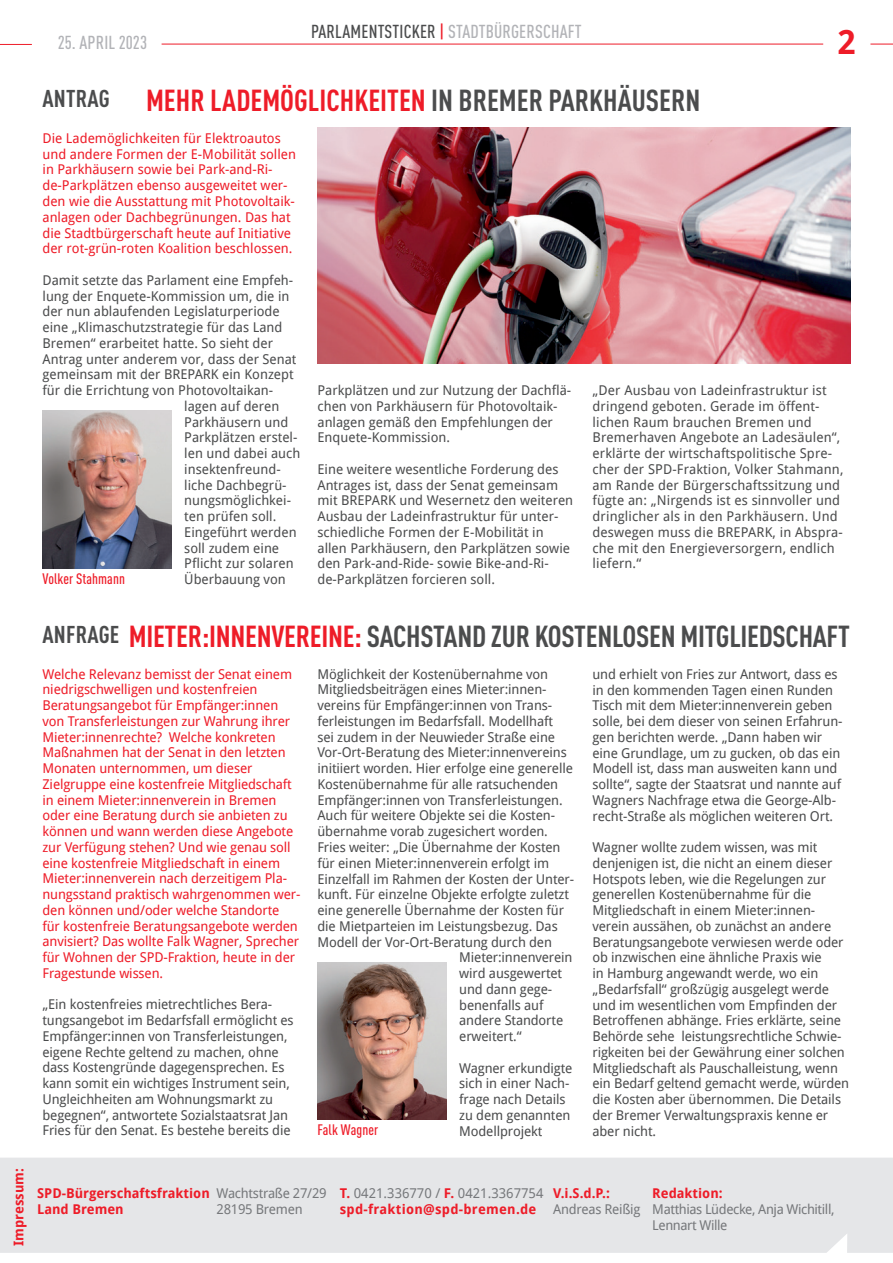
<style>
.page{position:relative;width:893px;height:1263px;background:#fff}
.page>*{position:absolute;margin:0;border:0;box-sizing:border-box;transform-origin:0 0}
.t1{font:700 33px "Droid Sans Pro";color:#ee1c28}
.t2{font:700 condensed 30px "DINOT";letter-spacing:-.01em;color:#4b4c4d}
.t3{font:700 condensed 30px "DINOT";color:#ee1c28}
.t4{font:500 condensed 18.6px "DINOT";letter-spacing:.01em;color:#b2b3b7}
.t5{font:500 condensed 15px "DINOT";letter-spacing:.005em;color:#ee1c28}
.t6{font:13.5px/15.8px "Droid Sans Pro";letter-spacing:-.01em;color:#4b4c4d}
.t7{font:13.5px/15.8px "Droid Sans Pro";letter-spacing:-.01em;color:#ee1c28}
.t8{font:13.5px/15.8px "Droid Sans Pro";letter-spacing:.01em;color:#4b4c4d}
.t9{font:13.5px/15.8px "Droid Sans Pro";letter-spacing:-.03em;color:#76787b}
.t10{font:700 13.5px/15.8px "Droid Sans Pro";color:#ee1c28}
.t11{font:700 13.5px/15.8px "Droid Sans Pro";letter-spacing:.02em;color:#ee1c28}
.s1{color:#4b4c4d}
.s2{color:#ee1c28}
.s3{font-size:24px;color:#4b4c4d}
.s4{font-size:24px}
.s5{font-weight:400;color:#76787b}
</style>
<div class="page">
<hr style="left:162px;top:44px;width:661px;height:1px;background:#ee1c28">
<hr style="left:0;top:44px;width:32px;height:1px;background:#ee1c28">
<svg style="left:870px;top:44px;width:23px;height:1px"></svg>
<img style="left:43px;top:411px;width:129px;height:157px">
<img style="left:317px;top:127px;width:533px;height:236px">
<div style="left:0;top:1158px;width:893px;height:95px;background:#e5e6e8"></div>
<img style="left:318px;top:962px;width:128px;height:158px">
<h3 class="t4" style="left:311px;top:20px;width:272px"><span class="s1">PARLAMENTSTICKER</span> <span class="s2">|</span> STADTBÜRGERSCHAFT</h3>
<h3 class="t4" style="left:58px;top:31px;width:91px">25. APRIL 2023</h3>
<h1 class="t1" style="left:837px;top:19px;width:20px">2</h1>
<h2 class="t3" style="left:43px;top:83px;width:659px"><span class="s3">ANTRAG</span> MEHR LADEMÖGLICHKEITEN <span class="s1">IN BREMER PARKHÄUSERN</span></h2>
<p class="t7" style="left:43px;top:130px;width:255px">Die Lademöglichkeiten für Elektroautos und andere Formen der E-Mobilität sollen in Parkhäusern sowie bei Park-and-Ri&shy;de-Parkplätzen ebenso ausgeweitet wer&shy;den wie die Ausstattung mit Photovoltaik&shy;anlagen oder Dachbegrünungen. Das hat die Stadtbürgerschaft heute auf Initiative der rot-grün-roten Koalition beschlossen.</p>
<p class="t6" style="left:43px;top:272px;width:252px">Damit setzte das Parlament eine Empfeh-</p>
<p class="t6" style="left:43px;top:287px;width:248px">lung der Enquete-Kommission um, die in</p>
<p class="t6" style="left:43px;top:303px;width:239px">der nun ablaufenden Legislaturperiode</p>
<p class="t6" style="left:43px;top:319px;width:241px">eine „Klimaschutzstrategie für das Land</p>
<p class="t6" style="left:43px;top:335px;width:232px">Bremen“ erarbeitet hatte. So sieht der</p>
<p class="t6" style="left:43px;top:350px;width:255px">Antrag unter anderem vor, dass der Senat</p>
<p class="t6" style="left:43px;top:366px;width:253px">gemeinsam mit der BREPARK ein Konzept</p>
<p class="t6" style="left:43px;top:382px;width:232px">für die Errichtung von Photovoltaikan-</p>
<p class="t6" style="left:184px;top:398px;width:97px">lagen auf deren</p>
<p class="t6" style="left:184px;top:413px;width:106px">Parkhäusern und</p>
<p class="t6" style="left:184px;top:429px;width:115px">Parkplätzen erstel-</p>
<p class="t6" style="left:184px;top:445px;width:118px">len und dabei auch</p>
<p class="t6" style="left:184px;top:461px;width:98px">insektenfreund-</p>
<p class="t6" style="left:184px;top:476px;width:104px">liche Dachbegrü-</p>
<p class="t6" style="left:184px;top:492px;width:108px">nungsmöglichkei-</p>
<p class="t6" style="left:184px;top:508px;width:94px">ten prüfen soll.</p>
<p class="t6" style="left:184px;top:524px;width:114px">Eingeführt werden</p>
<p class="t6" style="left:184px;top:539px;width:96px">soll zudem eine</p>
<p class="t6" style="left:184px;top:555px;width:111px">Pflicht zur solaren</p>
<p class="t6" style="left:184px;top:571px;width:103px">Überbauung von</p>
<p class="t6" style="left:317px;top:382px;width:255px">Parkplätzen und zur Nutzung der Dachflä&shy;chen von Parkhäusern für Photovoltaik&shy;anlagen gemäß den Empfehlungen der Enquete-Kommission.</p>
<p class="t6" style="left:317px;top:461px;width:257px">Eine weitere wesentliche Forderung des Antrages ist, dass der Senat gemeinsam mit BREPARK und Wesernetz den weiteren Ausbau der Ladeinfrastruktur für unter&shy;schiedliche Formen der E-Mobilität in allen Parkhäusern, den Parkplätzen sowie den Park-and-Ride- sowie Bike-and-Ri&shy;de-Parkplätzen forcieren soll.</p>
<p class="t8" style="left:592px;top:382px;width:252px">„Der Ausbau von Ladeinfrastruktur ist dringend geboten. Gerade im öffent&shy;lichen Raum brauchen Bremen und Bremerhaven Angebote an Ladesäulen“, erklärte der wirtschaftspolitische Spre&shy;cher der SPD-Fraktion, Volker Stahmann, am Rande der Bürgerschaftssitzung und fügte an: „Nirgends ist es sinnvoller und dringlicher als in den Parkhäusern. Und deswegen muss die BREPARK, in Abspra&shy;che mit den Energieversorgern, endlich liefern.“</p>
<p class="t5" style="left:43px;top:570px;width:84px">Volker Stahmann</p>
<h2 class="t2" style="left:43px;top:618px;width:809px"><span class="s4">ANFRAGE</span> <span class="s2">MIETER:INNENVEREINE:</span> SACHSTAND ZUR KOSTENLOSEN MITGLIEDSCHAFT</h2>
<p class="t7" style="left:43px;top:665px;width:259px">Welche Relevanz bemisst der Senat einem niedrigschwelligen und kostenfreien Beratungsangebot für Empfänger:innen von Transferleistungen zur Wahrung ihrer Mieter:innenrechte? Welche konkreten Maßnahmen hat der Senat in den letzten Monaten unternommen, um dieser Zielgruppe eine kostenfreie Mitgliedschaft in einem Mieter:innenverein in Bremen oder eine Beratung durch sie anbieten zu können und wann werden diese Angebote zur Verfügung stehen? Und wie genau soll eine kostenfreie Mitgliedschaft in einem Mieter:innenverein nach derzeitigem Pla&shy;nungsstand praktisch wahrgenommen wer&shy;den können und/oder welche Standorte<br>für kostenfreie Beratungsangebote werden anvisiert? Das wollte Falk Wagner, Sprecher für Wohnen der SPD-Fraktion, heute in der Fragestunde wissen.</p>
<p class="t6" style="left:43px;top:996px;width:253px">„Ein kostenfreies mietrechtliches Bera&shy;tungsangebot im Bedarfsfall ermöglicht es Empfänger:innen von Transferleistungen, eigene Rechte geltend zu machen, ohne dass Kostengründe dagegensprechen. Es kann somit ein wichtiges Instrument sein, Ungleichheiten am Wohnungsmarkt zu begegnen“, antwortete Sozialstaatsrat Jan Fries für den Senat. Es bestehe bereits die</p>
<p class="t6" style="left:317px;top:665px;width:232px">Möglichkeit der Kostenübernahme von</p>
<p class="t6" style="left:317px;top:681px;width:231px">Mitgliedsbeiträgen eines Mieter:innen-</p>
<p class="t6" style="left:317px;top:697px;width:236px">vereins für Empfänger:innen von Trans-</p>
<p class="t6" style="left:317px;top:713px;width:237px">ferleistungen im Bedarfsfall. Modellhaft</p>
<p class="t6" style="left:317px;top:728px;width:239px">sei zudem in der Neuwieder Straße eine</p>
<p class="t6" style="left:317px;top:744px;width:251px">Vor-Ort-Beratung des Mieter:innenvereins</p>
<p class="t6" style="left:317px;top:760px;width:257px">initiiert worden. Hier erfolge eine generelle</p>
<p class="t6" style="left:317px;top:776px;width:242px">Kostenübernahme für alle ratsuchenden</p>
<p class="t6" style="left:317px;top:791px;width:247px">Empfänger:innen von Transferleistungen.</p>
<p class="t6" style="left:317px;top:807px;width:239px">Auch für weitere Objekte sei die Kosten-</p>
<p class="t6" style="left:317px;top:823px;width:232px">übernahme vorab zugesichert worden.</p>
<p class="t6" style="left:317px;top:839px;width:244px">Fries weiter: „Die Übernahme der Kosten</p>
<p class="t6" style="left:317px;top:855px;width:233px">für einen Mieter:innenverein erfolgt im</p>
<p class="t6" style="left:317px;top:870px;width:258px">Einzelfall im Rahmen der Kosten der Unter-</p>
<p class="t6" style="left:317px;top:886px;width:253px">kunft. Für einzelne Objekte erfolgte zuletzt</p>
<p class="t6" style="left:317px;top:902px;width:248px">eine generelle Übernahme der Kosten für</p>
<p class="t6" style="left:317px;top:918px;width:242px">die Mietparteien im Leistungsbezug. Das</p>
<p class="t6" style="left:317px;top:933px;width:236px">Modell der Vor-Ort-Beratung durch den</p>
<p class="t6" style="left:459px;top:949px;width:115px">Mieter:innenverein</p>
<p class="t6" style="left:459px;top:965px;width:104px">wird ausgewertet</p>
<p class="t6" style="left:459px;top:981px;width:94px">und dann gege-</p>
<p class="t6" style="left:459px;top:996px;width:86px">benenfalls auf</p>
<p class="t6" style="left:459px;top:1012px;width:105px">andere Standorte</p>
<p class="t6" style="left:459px;top:1028px;width:64px">erweitert.“</p>
<p class="t6" style="left:459px;top:1059px;width:115px">Wagner erkundigte sich in einer Nach&shy;frage nach Details zu dem genannten<br>Modellprojekt</p>
<p class="t6" style="left:592px;top:666px;width:252px">und erhielt von Fries zur Antwort, dass es in den kommenden Tagen einen Runden Tisch mit dem Mieter:innenverein geben solle, bei dem dieser von seinen Erfahrun&shy;gen berichten werde. „Dann haben wir eine Grundlage, um zu gucken, ob das ein Modell ist, dass man ausweiten kann und sollte“, sagte der Staatsrat und nannte auf Wagners Nachfrage etwa die George-Alb&shy;recht-Straße als möglichen weiteren Ort.</p>
<p class="t6" style="left:592px;top:839px;width:258px">Wagner wollte zudem wissen, was mit denjenigen ist, die nicht an einem dieser Hotspots leben, wie die Regelungen zur generellen Kostenübernahme für die Mitgliedschaft in einem Mieter:innen&shy;verein aussähen, ob zunächst an andere Beratungsangebote verwiesen werde oder ob inzwischen eine ähnliche Praxis wie<br>in Hamburg angewandt werde, wo ein „Bedarfsfall“ großzügig ausgelegt werde und im wesentlichen vom Empfinden der Betroffenen abhänge. Fries erklärte, seine Behörde sehe leistungsrechtliche Schwie&shy;rigkeiten bei der Gewährung einer solchen Mitgliedschaft als Pauschalleistung, wenn ein Bedarf geltend gemacht werde, würden die Kosten aber übernommen. Die Details der Bremer Verwaltungspraxis kenne er aber nicht.</p>
<p class="t5" style="left:317px;top:1121px;width:62px">Falk Wagner</p>
<p class="t10" style="left:10px;top:1246px;width:79px;rotate:-90deg">Impressum:</p>
<p class="t10" style="left:37px;top:1185px;width:174px">SPD-Bürgerschaftsfraktion<br>Land Bremen</p>
<p class="t9" style="left:217px;top:1185px;width:112px">Wachtstraße 27/29<br>28195 Bremen</p>
<p class="t11" style="left:340px;top:1185px;width:205px">T. <span class="s5">0421.336770 /</span> F. <span class="s5">0421.3367754 </span>spd-fraktion@spd-bremen.de</p>
<p class="t10" style="left:553px;top:1185px;width:58px">V.i.S.d.P.:</p>
<p class="t9" style="left:553px;top:1201px;width:89px">Andreas Reißig</p>
<p class="t10" style="left:652px;top:1185px;width:72px">Redaktion:</p>
<p class="t9" style="left:652px;top:1201px;width:184px">Matthias Lüdecke, Anja Wichitill,<br>Lennart Wille</p>
</div>
